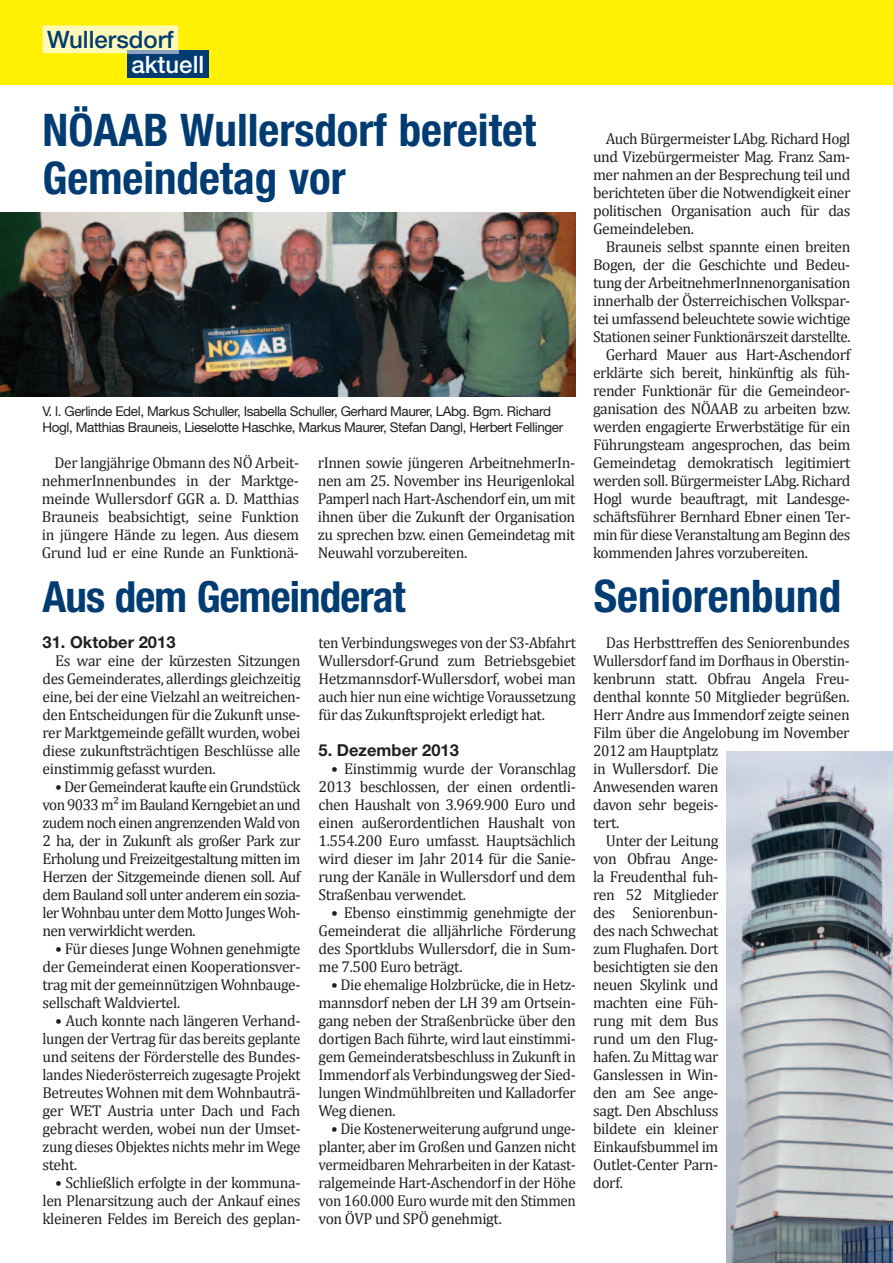
<style>
.page{position:relative;width:893px;height:1263px;background:#fff}
.page>*{position:absolute;margin:0;border:0;box-sizing:border-box;transform-origin:0 0}
.t1{font:700 condensed 45px/48px "Helvetica Neue";color:#003c72}
.t2{font:700 condensed 43.05px "Helvetica Neue";letter-spacing:-.02em;color:#003c72}
.t3{font:500 24px "Helvetica Neue";color:#003c72}
.t4{font:500 24px "Helvetica Neue";color:#fff}
.t5{font:700 16.5px "Helvetica Neue";color:#231f20}
.t6{font:15.75px/18px "Cambria";letter-spacing:-.03em;color:#231f20;text-align:justify}
.t7{font:15.75px/18px "Cambria";letter-spacing:-.03em;color:#231f20;text-align:justify;scale:.96 1}
.t8{font:15.75px/18px "Cambria";letter-spacing:-.03em;color:#231f20;text-align:justify;scale:.95 1}
.t9{font:13.5px/16.2px "Helvetica Neue";letter-spacing:-.03em;color:#231f20}
</style>
<div class="page">
<div style="left:0;top:0;width:893px;height:85px;background:#fff101"></div>
<div style="left:127px;top:50px;width:82px;height:28px;background:#003c72"></div>
<div style="left:43px;top:26px;width:135px;height:27px;background:#fff9b8"></div>
<hr style="left:127px;top:50px;width:51px;height:3px;background:#8ca0c2">
<img style="left:0;top:212px;width:575px;height:184px">
<img style="left:727px;top:751px;width:166px;height:512px">
<h3 class="t3" style="left:47px;top:25px;width:128px">Wullersdorf</h3>
<h3 class="t4" style="left:131px;top:50px;width:74px">aktuell</h3>
<h1 class="t1" style="left:43px;top:106px;width:495px">NÖAAB Wullersdorf bereitet<br>Gemeindetag vor</h1>
<p class="t9" style="left:43px;top:403px;width:522px">V. l. Gerlinde Edel, Markus Schuller, Isabella Schuller, Gerhard Maurer, LAbg. Bgm. Richard<br>Hogl, Matthias Brauneis, Lieselotte Haschke, Markus Maurer, Stefan Dangl, Herbert Fellinger</p>
<p class="t7" style="left:42px;top:454px;width:270px;text-indent:13px">Der langjährige Obmann des NÖ Arbeit&shy;nehmerInnenbundes in der Marktge&shy;meinde Wullersdorf GGR a. D. Matthias Brauneis beabsichtigt, seine Funktion in jüngere Hände zu legen. Aus diesem Grund lud er eine Runde an Funktionä-</p>
<p class="t6" style="left:318px;top:454px;width:259px">rInnen sowie jüngeren ArbeitnehmerIn&shy;nen am 25. November ins Heurigenlokal Pamperl nach Hart-Aschendorf ein, um mit ihnen über die Zukunft der Organisation zu sprechen bzw. einen Gemeindetag mit Neuwahl vorzubereiten.</p>
<h2 class="t2" style="left:43px;top:571px;width:364px">Aus dem Gemeinderat</h2>
<p class="t7" style="left:319px;top:634px;width:270px">ten Verbindungsweges von der S3-Abfahrt Wullersdorf-Grund zum Betriebsgebiet Hetzmannsdorf-Wullersdorf, wobei man auch hier nun eine wichtige Voraussetzung für das Zukunftsprojekt erledigt hat.</p>
<p class="t5" style="left:319px;top:740px;width:142px">5. Dezember 2013</p>
<p class="t6" style="left:319px;top:760px;width:259px;text-indent:13px">• Einstimmig wurde der Voranschlag 2013 beschlossen, der einen ordentli&shy;chen Haushalt von 3.969.900 Euro und einen außerordentlichen Haushalt von 1.554.200 Euro umfasst. Hauptsächlich wird dieser im Jahr 2014 für die Sanie&shy;rung der Kanäle in Wullersdorf und dem Straßenbau verwendet.</p>
<p class="t6" style="left:319px;top:904px;width:259px;text-indent:13px">• Ebenso einstimmig genehmigte der Gemeinderat die alljährliche Förderung des Sportklubs Wullersdorf, die in Sum&shy;me 7.500 Euro beträgt.</p>
<p class="t6" style="left:319px;top:976px;width:259px;text-indent:13px">• Die ehemalige Holzbrücke, die in Hetz&shy;mannsdorf neben der LH 39 am Ortsein&shy;gang neben der Straßenbrücke über den dortigen Bach führte, wird laut einstimmi&shy;gem Gemeinderatsbeschluss in Zukunft in Immendorf als Verbindungsweg der Sied&shy;lungen Windmühlbreiten und Kalladorfer Weg dienen.</p>
<p class="t8" style="left:319px;top:1120px;width:272px;text-indent:13px">• Die Kostenerweiterung aufgrund unge&shy;planter, aber im Großen und Ganzen nicht vermeidbaren Mehrarbeiten in der Katast&shy;ralgemeinde Hart-Aschendorf in der Höhe von 160.000 Euro wurde mit den Stimmen von ÖVP und SPÖ genehmigt.</p>
<p class="t5" style="left:43px;top:632px;width:134px">31. Oktober 2013</p>
<p class="t6" style="left:43px;top:652px;width:260px;text-indent:13px">Es war eine der kürzesten Sitzungen des Gemeinderates, allerdings gleichzeitig eine, bei der eine Vielzahl an weitreichen&shy;den Entscheidungen für die Zukunft unse&shy;rer Marktgemeinde gefällt wurden, wobei diese zukunftsträchtigen Beschlüsse alle einstimmig gefasst wurden.</p>
<p class="t6" style="left:43px;top:778px;width:260px;text-indent:13px">• Der Gemeinderat kaufte ein Grundstück von 9033 m² im Bauland Kerngebiet an und zudem noch einen angrenzenden Wald von 2 ha, der in Zukunft als großer Park zur Erholung und Freizeitgestaltung mitten im Herzen der Sitzgemeinde dienen soll. Auf dem Bauland soll unter anderem ein sozia&shy;ler Wohnbau unter dem Motto Junges Woh&shy;nen verwirklicht werden.</p>
<p class="t6" style="left:43px;top:940px;width:260px;text-indent:13px">• Für dieses Junge Wohnen genehmigte der Gemeinderat einen Kooperationsver&shy;trag mit der gemeinnützigen Wohnbauge&shy;sellschaft Waldviertel.</p>
<p class="t6" style="left:43px;top:1012px;width:260px;text-indent:13px">• Auch konnte nach längeren Verhand&shy;lungen der Vertrag für das bereits geplante und seitens der Förderstelle des Bundes&shy;landes Niederösterreich zugesagte Projekt Betreutes Wohnen mit dem Wohnbauträ&shy;ger WET Austria unter Dach und Fach gebracht werden, wobei nun der Umset&shy;zung dieses Objektes nichts mehr im Wege steht.</p>
<p class="t6" style="left:43px;top:1174px;width:260px;text-indent:13px">• Schließlich erfolgte in der kommuna&shy;len Plenarsitzung auch der Ankauf eines kleineren Feldes im Bereich des geplan-</p>
<p class="t6" style="left:593px;top:130px;width:259px;text-indent:13px">Auch Bürgermeister LAbg. Richard Hogl und Vizebürgermeister Mag. Franz Sam&shy;mer nahmen an der Besprechung teil und berichteten über die Notwendigkeit einer politischen Organisation auch für das Gemeindeleben.</p>
<p class="t6" style="left:606px;top:238px;width:246px">Brauneis selbst spannte einen breiten</p>
<p class="t6" style="left:593px;top:256px;width:259px">Bogen, der die Geschichte und Bedeu-</p>
<p class="t6" style="left:593px;top:274px;width:259px">tung der ArbeitnehmerInnenorganisation</p>
<p class="t6" style="left:593px;top:292px;width:259px">innerhalb der Österreichischen Volkspar-</p>
<p class="t6" style="left:593px;top:310px;width:259px">tei umfassend beleuchtete sowie wichtige</p>
<p class="t7" style="left:593px;top:328px;width:270px">Stationen seiner Funktionärszeit darstellte.</p>
<p class="t6" style="left:606px;top:346px;width:246px">Gerhard Mauer aus Hart-Aschendorf</p>
<p class="t6" style="left:593px;top:364px;width:259px">erklärte sich bereit, hinkünftig als füh-</p>
<p class="t6" style="left:593px;top:382px;width:259px">render Funktionär für die Gemeindeor-</p>
<p class="t6" style="left:593px;top:400px;width:259px">ganisation des NÖAAB zu arbeiten bzw.</p>
<p class="t6" style="left:593px;top:418px;width:259px">werden engagierte Erwerbstätige für ein</p>
<p class="t6" style="left:593px;top:436px;width:259px">Führungsteam angesprochen, das beim</p>
<p class="t6" style="left:593px;top:454px;width:259px">Gemeindetag demokratisch legitimiert</p>
<p class="t6" style="left:593px;top:472px;width:259px">werden soll. Bürgermeister LAbg. Richard</p>
<p class="t6" style="left:593px;top:490px;width:259px">Hogl wurde beauftragt, mit Landesge-</p>
<p class="t6" style="left:593px;top:508px;width:259px">schäftsführer Bernhard Ebner einen Ter-</p>
<p class="t7" style="left:593px;top:526px;width:269px">min für diese Veranstaltung am Beginn des</p>
<p class="t6" style="left:593px;top:544px;width:216px">kommenden Jahres vorzubereiten.</p>
<h1 class="t1" style="left:594px;top:571px;width:249px">Seniorenbund</h1>
<p class="t6" style="left:606px;top:634px;width:245px">Das Herbsttreffen des Seniorenbundes</p>
<p class="t7" style="left:593px;top:652px;width:269px">Wullersdorf fand im Dorfhaus in Oberstin-</p>
<p class="t6" style="left:593px;top:670px;width:258px">kenbrunn statt. Obfrau Angela Freu-</p>
<p class="t6" style="left:593px;top:688px;width:258px">denthal konnte 50 Mitglieder begrüßen.</p>
<p class="t6" style="left:593px;top:706px;width:258px">Herr Andre aus Immendorf zeigte seinen</p>
<p class="t6" style="left:593px;top:724px;width:258px">Film über die Angelobung im November</p>
<p class="t7" style="left:593px;top:742px;width:132px">2012 am Hauptplatz</p>
<p class="t6" style="left:593px;top:760px;width:127px">in Wullersdorf. Die</p>
<p class="t6" style="left:593px;top:778px;width:127px">Anwesenden waren</p>
<p class="t6" style="left:593px;top:796px;width:127px">davon sehr begeis-</p>
<p class="t6" style="left:593px;top:814px;width:28px">tert.</p>
<p class="t6" style="left:606px;top:832px;width:114px">Unter der Leitung</p>
<p class="t6" style="left:593px;top:850px;width:127px">von Obfrau Ange-</p>
<p class="t6" style="left:593px;top:868px;width:127px">la Freudenthal fuh-</p>
<p class="t6" style="left:593px;top:886px;width:127px">ren 52 Mitglieder</p>
<p class="t6" style="left:593px;top:904px;width:127px">des Seniorenbun-</p>
<p class="t6" style="left:593px;top:922px;width:127px">des nach Schwechat</p>
<p class="t6" style="left:593px;top:940px;width:127px">zum Flughafen. Dort</p>
<p class="t6" style="left:593px;top:958px;width:127px">besichtigten sie den</p>
<p class="t6" style="left:593px;top:976px;width:127px">neuen Skylink und</p>
<p class="t6" style="left:593px;top:994px;width:127px">machten eine Füh-</p>
<p class="t6" style="left:593px;top:1012px;width:127px">rung mit dem Bus</p>
<p class="t6" style="left:593px;top:1030px;width:127px">rund um den Flug-</p>
<p class="t6" style="left:593px;top:1048px;width:127px">hafen. Zu Mittag war</p>
<p class="t6" style="left:593px;top:1066px;width:127px">Ganslessen in Win-</p>
<p class="t6" style="left:593px;top:1084px;width:127px">den am See ange-</p>
<p class="t6" style="left:593px;top:1102px;width:127px">sagt. Den Abschluss</p>
<p class="t6" style="left:593px;top:1120px;width:127px">bildete ein kleiner</p>
<p class="t6" style="left:593px;top:1138px;width:127px">Einkaufsbummel im</p>
<p class="t6" style="left:593px;top:1156px;width:127px">Outlet-Center Parn-</p>
<p class="t6" style="left:593px;top:1174px;width:31px">dorf.</p>
</div>
